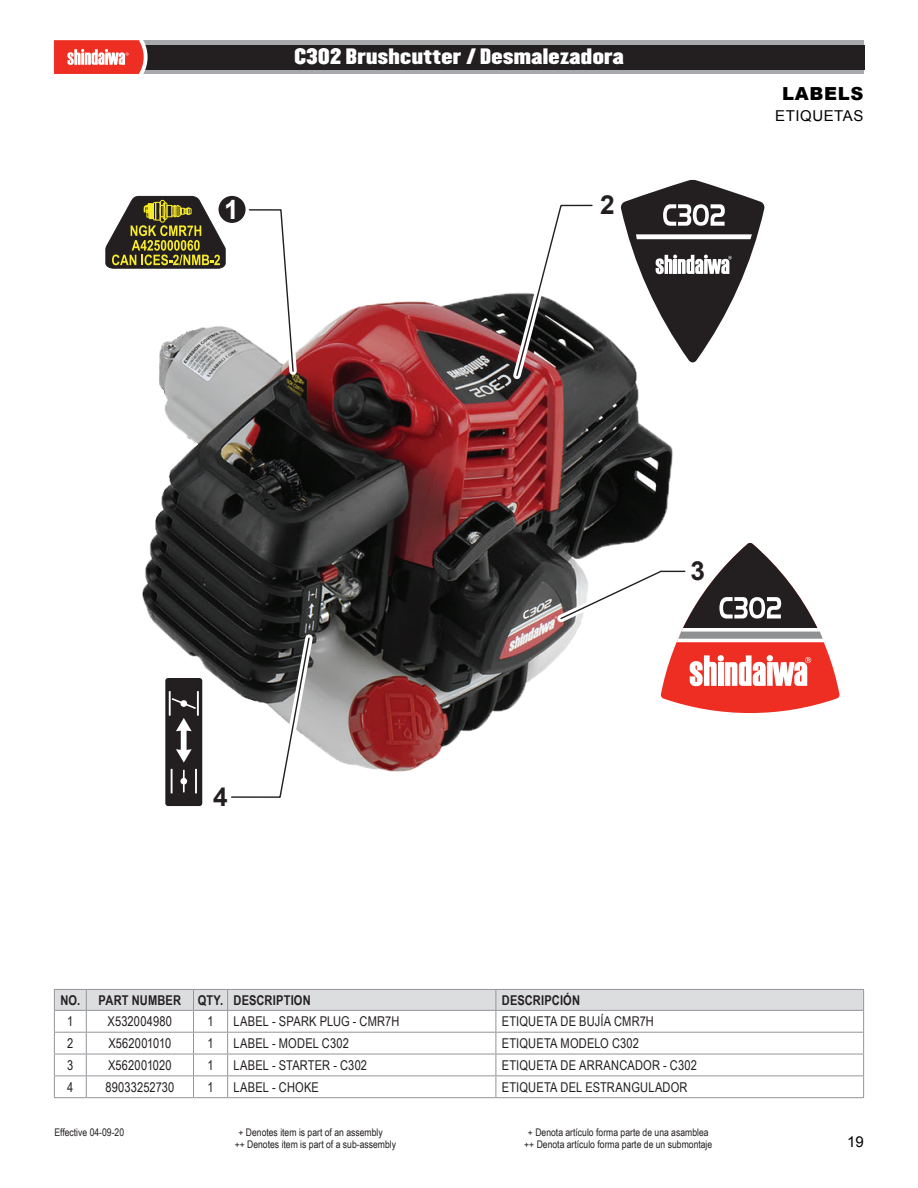
<style>
.page{position:relative;width:918px;height:1188px;background:#fff}
.page>*{position:absolute;margin:0;border:0;box-sizing:border-box;transform-origin:0 0}
.t1{font:700 26.7px "Arial";color:#fff}
.t2{font:700 26.25px "Arial";color:#231f20}
.t3{font:19.5px "Champion HTF Middleweight";letter-spacing:.02em;color:#fff}
.t4{font:900 18px "Arial";letter-spacing:.035em;color:#000}
.t5{font:15px "Arial";letter-spacing:.035em;color:#000}
.t6{font:13.5px "Arial Narrow";letter-spacing:.01em;color:#231f20}
.t7{font:700 13.5px "Arial Narrow";letter-spacing:.01em;color:#231f20}
.t8{font:10.5px "Arial Narrow";color:#231f20}
</style>
<div class="page">
<div style="left:143px;top:41px;width:721px;height:33px;background:#a8a9ad"></div>
<div style="left:145px;top:45px;width:719px;height:24px;background:#231f20"></div>
<svg style="left:54px;top:40px;width:94px;height:34px;background:#ef6158"></svg>
<hr style="left:54px;top:1097px;width:32px;height:1px;background:#939598">
<hr style="left:86px;top:1097px;width:107px;height:1px;background:#939598">
<hr style="left:194px;top:1097px;width:34px;height:1px;background:#939598">
<hr style="left:228px;top:1097px;width:268px;height:1px;background:#939598">
<hr style="left:496px;top:1097px;width:368px;height:1px;background:#939598">
<svg style="left:54px;top:989px;width:810px;height:108px"></svg>
<img style="left:142px;top:295px;width:531px;height:476px">
<svg style="left:522px;top:608px;width:8px;height:12px"></svg>
<svg style="left:230px;top:629px;width:88px;height:169px"></svg>
<svg style="left:248px;top:209px;width:53px;height:170px"></svg>
<svg style="left:496px;top:204px;width:97px;height:184px"></svg>
<div style="left:165px;top:678px;width:37px;height:128px;background:#231f20;border-radius:3px"></div>
<hr style="left:169px;top:691px;width:2px;height:25px;background:#fff">
<hr style="left:197px;top:691px;width:2px;height:25px;background:#fff">
<svg style="left:172px;top:698px;width:24px;height:11px"></svg>
<hr style="left:171px;top:769px;width:2px;height:24px;background:#fff">
<hr style="left:195px;top:769px;width:2px;height:24px;background:#fff">
<div style="left:180px;top:778px;width:7px;height:7px;background:#fff;border-radius:50%"></div>
<hr style="left:183px;top:770px;width:2px;height:22px;background:#fff">
<svg style="left:176px;top:718px;width:16px;height:45px"></svg>
<div style="left:219px;top:196px;width:27px;height:27px;background:#231f20;border-radius:50%"></div>
<svg style="left:621px;top:180px;width:143px;height:182px"></svg>
<svg style="left:105px;top:195px;width:121px;height:74px"></svg>
<svg style="left:551px;top:543px;width:289px;height:170px"></svg>
<h1 class="t1" style="left:224px;top:191px;width:16px">1</h1>
<h3 class="t3" style="left:295px;top:44px;width:331px">C302 Brushcutter / Desmalezadora</h3>
<h2 class="t2" style="left:600px;top:187px;width:16px">2</h2>
<h3 class="t4" style="left:782px;top:80px;width:83px">LABELS</h3>
<p class="t5" style="left:775px;top:105px;width:90px">ETIQUETAS</p>
<h2 class="t2" style="left:213px;top:778px;width:16px">4</h2>
<h2 class="t2" style="left:691px;top:553px;width:16px">3</h2>
<p class="t7" style="left:60px;top:990px;width:252px">NO. PART NUMBER QTY. DESCRIPTION</p>
<p class="t7" style="left:502px;top:990px;width:80px">DESCRIPCIÓN</p>
<p class="t6" style="left:67px;top:1012px;width:8px">1</p>
<p class="t6" style="left:108px;top:1012px;width:66px">X532004980</p>
<p class="t6" style="left:207px;top:1012px;width:8px">1</p>
<p class="t6" style="left:234px;top:1012px;width:167px">LABEL - SPARK PLUG - CMR7H</p>
<p class="t6" style="left:502px;top:1012px;width:153px">ETIQUETA DE BUJÍA CMR7H</p>
<p class="t6" style="left:67px;top:1033px;width:8px">2</p>
<p class="t6" style="left:109px;top:1033px;width:64px">X562001010</p>
<p class="t6" style="left:207px;top:1033px;width:8px">1</p>
<p class="t6" style="left:234px;top:1033px;width:117px">LABEL - MODEL C302</p>
<p class="t6" style="left:502px;top:1033px;width:139px">ETIQUETA MODELO C302</p>
<p class="t6" style="left:67px;top:1055px;width:8px">3</p>
<p class="t6" style="left:108px;top:1055px;width:65px">X562001020</p>
<p class="t6" style="left:207px;top:1055px;width:8px">1</p>
<p class="t6" style="left:234px;top:1055px;width:135px">LABEL - STARTER - C302</p>
<p class="t6" style="left:502px;top:1055px;width:197px">ETIQUETA DE ARRANCADOR - C302</p>
<p class="t6" style="left:67px;top:1077px;width:8px">4</p>
<p class="t6" style="left:105px;top:1077px;width:70px">89033252730</p>
<p class="t6" style="left:207px;top:1077px;width:8px">1</p>
<p class="t6" style="left:234px;top:1077px;width:87px">LABEL - CHOKE</p>
<p class="t6" style="left:502px;top:1077px;width:187px">ETIQUETA DEL ESTRANGULADOR</p>
<p class="t8" style="left:54px;top:1124px;width:71px">Effective 04-09-20</p>
<p class="t8" style="left:238px;top:1124px;width:146px">+ Denotes item is part of an assembly</p>
<p class="t8" style="left:528px;top:1124px;width:182px">+ Denota artículo forma parte de una asamblea</p>
<p class="t8" style="left:235px;top:1136px;width:163px">++ Denotes item is part of a sub-assembly</p>
<p class="t8" style="left:524px;top:1136px;width:190px">++ Denota artículo forma parte de un submontaje</p>
<p class="t5" style="left:847px;top:1132px;width:18px">19</p>
</div>
